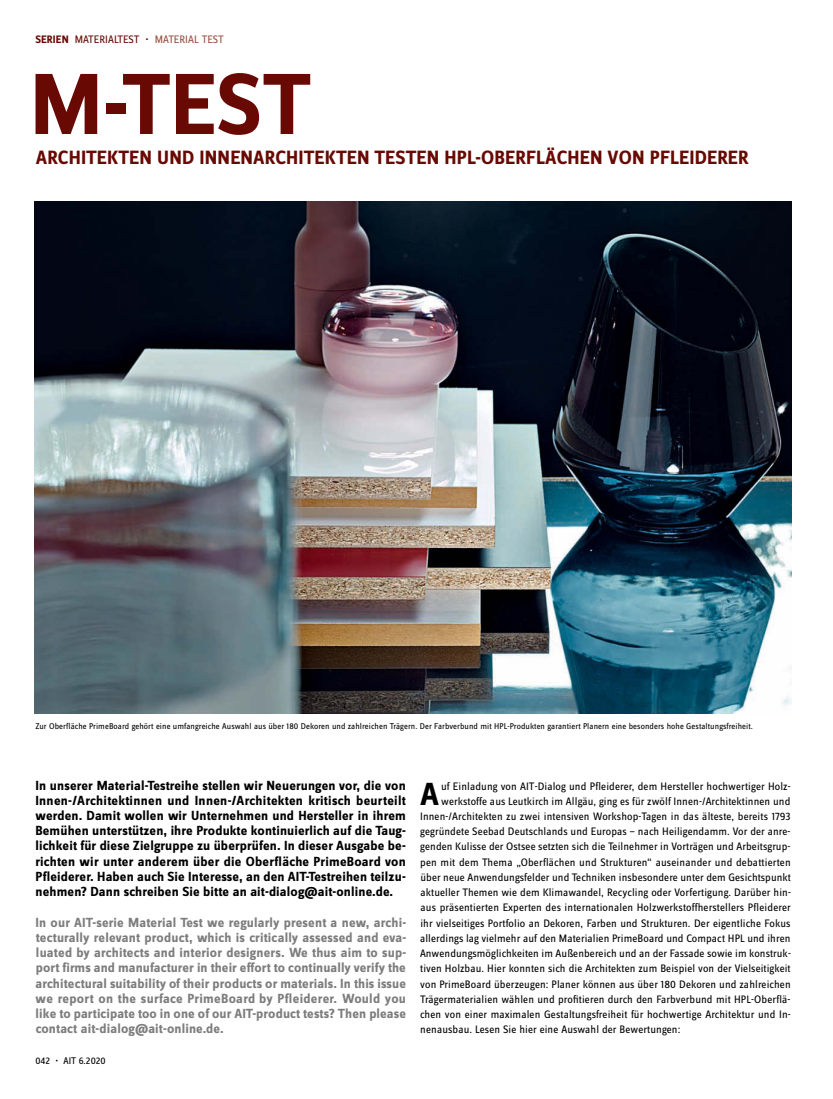
<style>
.page{position:relative;width:833px;height:1099px;background:#fff}
.page>*{position:absolute;margin:0;border:0;box-sizing:border-box;transform-origin:0 0}
.t1{font:700 90px "Zine Sans Dis";color:#680903}
.t2{font:700 33.25px "Zine Sans Dis";color:#000}
.t3{font:700 20px "Zine Sans Dis";letter-spacing:.01em;color:#680903}
.t4{font:700 13.75px/15.2px "Zine Sans Dis";letter-spacing:.01em;color:#000;text-align:justify}
.t5{font:700 13.75px/15.2px "Zine Sans Dis";letter-spacing:.01em;color:#7d7d7d;text-align:justify}
.t6{font:11.25px "Zine Sans Dis";letter-spacing:.01em;color:#000}
.t7{font:11.25px "Zine Sans Dis";color:#680903}
.t8{font:10px "Zine Sans Dis";letter-spacing:.01em;color:#000}
.t9{font:8.75px "Zine Sans Dis";letter-spacing:.01em;color:#000}
.s1{font-weight:700}
.s2{color:#994e41}
</style>
<div class="page">
<img style="left:35px;top:201px;width:756px;height:512px">
<p class="t7" style="left:35px;top:34px;width:190px"><span class="s1">SERIEN</span> MATERIALTEST • <span class="s2">MATERIAL TEST</span></p>
<h1 class="t1" style="left:30px;top:58px;width:282px">M-TEST</h1>
<h3 class="t3" style="left:36px;top:148px;width:714px">ARCHITEKTEN UND INNENARCHITEKTEN TESTEN HPL-OBERFLÄCHEN VON PFLEIDERER</h3>
<p class="t9" style="left:35px;top:721px;width:719px">Zur Oberfläche PrimeBoard gehört eine umfangreiche Auswahl aus über 180 Dekoren und zahlreichen Trägern. Der Farbverbund mit HPL-Produkten garantiert Planern eine besonders hohe Gestaltungsfreiheit.</p>
<p class="t4" style="left:35px;top:778px;width:372px">In unserer Material-Testreihe stellen wir Neuerungen vor, die von Innen-/Architektinnen und Innen-/Architekten kritisch beurteilt werden. Damit wollen wir Unternehmen und Hersteller in ihrem Bemühen unterstützen, ihre Produkte kontinuierlich auf die Taug - lichkeit für diese Zielgruppe zu überprüfen. In dieser Ausgabe be&shy;richten wir unter anderem über die Oberfläche PrimeBoard von Pfleiderer. Haben auch Sie Interesse, an den AIT-Testreihen teilzu - nehmen? Dann schreiben Sie bitte an ait-dialog@ait-online.de.</p>
<p class="t5" style="left:35px;top:915px;width:372px">In our AIT-serie Material Test we regularly present a new, archi&shy;tecturally relevant product, which is critically assessed and eva&shy;luated by architects and interior desig ners. We thus aim to sup&shy;port firms and manufacturer in their effort to continually verify the architectural suitability of their products or materials. In this issue we report on the surface PrimeBoard by Pfleiderer. Would you like to participate too in one of our AIT-product tests? Then please contact ait-dialog@ait-online.de.</p>
<p class="t8" style="left:35px;top:1055px;width:72px">042 • AIT 6.2020</p>
<p class="t6" style="left:441px;top:780px;width:351px">uf Einladung von AIT-Dialog und Pfleiderer, dem Hersteller hochwertiger Holz-</p>
<p class="t6" style="left:441px;top:795px;width:351px">werkstoffe aus Leutkirch im Allgäu, ging es für zwölf Innen-/Architektinnen und</p>
<p class="t6" style="left:420px;top:811px;width:372px">Innen-/Architekten zu zwei intensiven Workshop-Tagen in das ältes te, bereits 1793</p>
<p class="t6" style="left:420px;top:826px;width:372px">gegründete Seebad Deutschlands und Europas — nach Heiligendamm. Vor der anre-</p>
<p class="t6" style="left:420px;top:841px;width:372px">genden Kulisse der Ostsee setzten sich die Teilnehmer in Vorträgen und Arbeitsgrup-</p>
<p class="t6" style="left:420px;top:856px;width:372px">pen mit dem Thema „Oberflächen und Strukturen“ auseinander und debattierten</p>
<p class="t6" style="left:420px;top:871px;width:372px">über neue Anwendungsfelder und Techniken insbesondere unter dem Gesichtspunkt</p>
<p class="t6" style="left:420px;top:887px;width:372px">aktueller Themen wie dem Klimawandel, Recycling oder Vorfertigung. Darüber hin-</p>
<p class="t6" style="left:420px;top:902px;width:372px">aus präsentierten Experten des internationalen Holzwerkstoffherstellers Pfleiderer</p>
<p class="t6" style="left:420px;top:917px;width:371px">ihr vielseitiges Portfolio an Dekoren, Farben und Strukturen. Der eigentliche Fokus</p>
<p class="t6" style="left:420px;top:932px;width:372px">allerdings lag vielmehr auf den Materialien PrimeBoard und Compact HPL und ihren</p>
<p class="t6" style="left:420px;top:948px;width:372px">Anwendungsmöglichkeiten im Außenbereich und an der Fassade sowie im konstruk-</p>
<p class="t6" style="left:420px;top:963px;width:372px">tiven Holzbau. Hier konnten sich die Architekten zum Beispiel von der Vielseitigkeit</p>
<p class="t6" style="left:420px;top:978px;width:372px">von PrimeBoard überzeugen: Planer können aus über 180 Dekoren und zahlreichen</p>
<p class="t6" style="left:420px;top:993px;width:372px">Trägermaterialien wählen und profitieren durch den Farbverbund mit HPL-Oberflä-</p>
<p class="t6" style="left:420px;top:1009px;width:372px">chen von einer maximalen Gestaltungsfreiheit für hochwertige Architektur und In-</p>
<p class="t6" style="left:420px;top:1024px;width:262px">nenausbau. Lesen Sie hier eine Auswahl der Bewertungen:</p>
<h2 class="t2" style="left:420px;top:776px;width:20px">A</h2>
</div>
